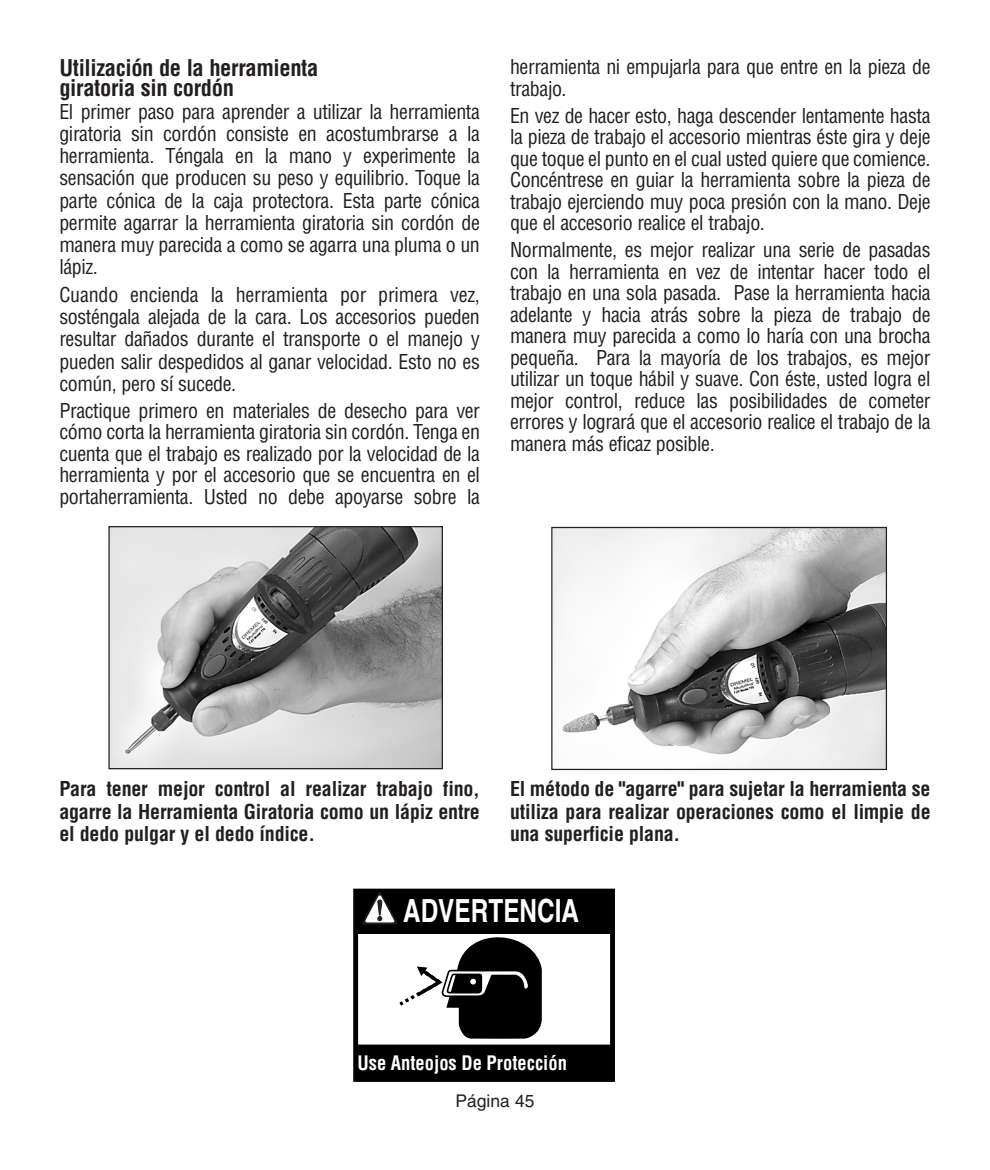
<style>
.page{position:relative;width:990px;height:1170px;background:#fff}
.page>*{position:absolute;margin:0;border:0;box-sizing:border-box;transform-origin:0 0}
.t1{font:700 32px "Helvetica";color:#fff;scale:.76 1}
.t2{font:700 condensed 22.5px/20px "Helvetica";letter-spacing:-.015em;color:#231f20}
.t3{font:condensed 20px/21.5px "Helvetica";letter-spacing:-.02em;color:#231f20;text-align:justify}
.t4{font:700 condensed 20px/22.5px "Helvetica";letter-spacing:-.01em;color:#231f20;text-align:justify}
.t5{font:700 condensed 19.5px "Helvetica";color:#fff;scale:.95 1}
.t6{font:17.5px "Helvetica";color:#231f20}
</style>
<div class="page">
<div style="left:353px;top:889px;width:262px;height:193px;border:5px solid #000"></div>
<div style="left:358px;top:891px;width:254px;height:43px;background:#000"></div>
<div style="left:358px;top:1045px;width:254px;height:36px;background:#000"></div>
<svg style="left:363px;top:893px;width:179px;height:146px"></svg>
<img style="left:110px;top:528px;width:331px;height:239px">
<div style="left:108px;top:526px;width:335px;height:243px;border:1px solid #231f20"></div>
<img style="left:554px;top:529px;width:331px;height:239px">
<div style="left:551px;top:527px;width:336px;height:243px;border:1px solid #231f20"></div>
<p class="t2" style="left:59px;top:59px;width:261px">Utilización de la herramienta giratoria sin cordón</p>
<p class="t3" style="left:59px;top:101px;width:422px;line-height:22.2px">El primer paso para aprender a utilizar la herramienta giratoria sin cordón consiste en acostumbrarse a la herramienta. Téngala en la mano y experimente la sensación que producen su peso y equilibrio. Toque la parte cónica de la caja protectora. Esta parte cónica permite agarrar la herramienta giratoria sin cordón de manera muy parecida a como se agarra una pluma o un lápiz.</p>
<p class="t3" style="left:59px;top:284px;width:422px;line-height:22.2px">Cuando encienda la herramienta por primera vez, sosténgala alejada de la cara. Los accesorios pueden resultar dañados durante el transporte o el manejo y pueden salir despedidos al ganar velocidad. Esto no es común, pero sí sucede.</p>
<p class="t3" style="left:59px;top:400px;width:422px">Practique primero en materiales de desecho para ver cómo corta la herramienta giratoria sin cordón. Tenga en cuenta que el trabajo es realizado por la velocidad de la herramienta y por el accesorio que se encuentra en el portaherramienta. Usted no debe apoyarse sobre la</p>
<p class="t3" style="left:510px;top:57px;width:422px">herramienta ni empujarla para que entre en la pieza de trabajo.</p>
<p class="t3" style="left:510px;top:105px;width:422px">En vez de hacer esto, haga descender lentamente hasta la pieza de trabajo el accesorio mientras éste gira y deje que toque el punto en el cual usted quiere que comience.<br>Concéntrese en guiar la herramienta sobre la pieza de trabajo ejerciendo muy poca presión con la mano. Deje que el accesorio realice el trabajo.</p>
<p class="t3" style="left:510px;top:240px;width:422px">Normalmente, es mejor realizar una serie de pasadas con la herramienta en vez de intentar hacer todo el trabajo en una sola pasada. Pase la herramienta hacia adelante y hacia atrás sobre la pieza de trabajo de manera muy parecida a como lo haría con una brocha pequeña. Para la mayoría de los trabajos, es mejor utilizar un toque hábil y suave. Con éste, usted logra el mejor control, reduce las posibilidades de cometer errores y logrará que el accesorio realice el trabajo de la manera más eficaz posible.</p>
<p class="t4" style="left:59px;top:778px;width:422px">Para tener mejor control al realizar trabajo fino, agarre la Herramienta Giratoria como un lápiz entre el dedo pulgar y el dedo índice.</p>
<p class="t4" style="left:510px;top:778px;width:422px">El método de "agarre" para sujetar la herramienta se utiliza para realizar operaciones como el limpie de una superficie plana.</p>
<h1 class="t1" style="left:403px;top:898px;width:233px">ADVERTENCIA</h1>
<p class="t5" style="left:358px;top:1052px;width:222px">Use Anteojos De Protección</p>
<p class="t6" style="left:455px;top:1094px;width:81px">Página 45</p>
</div>
